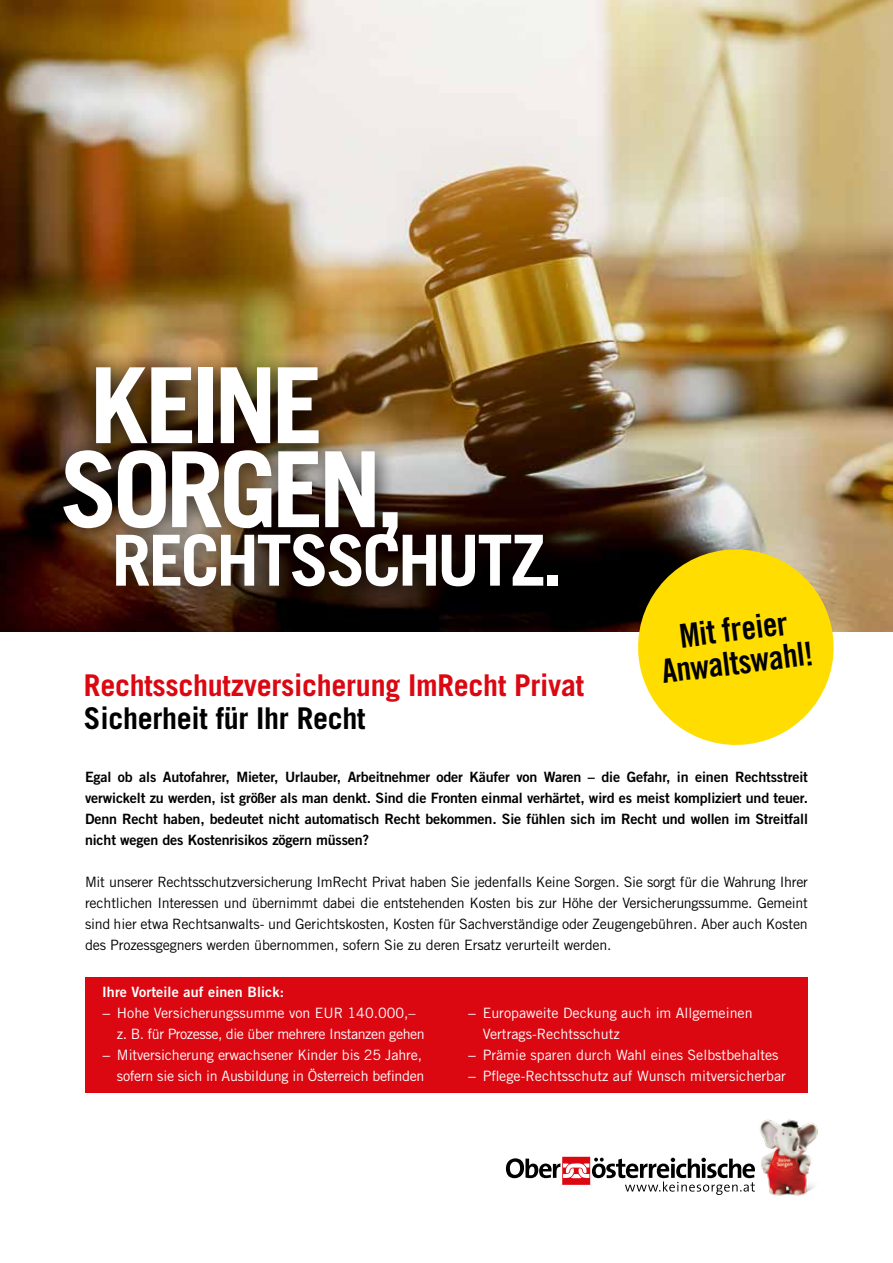
<style>
.page{position:relative;width:893px;height:1263px;background:#fff}
.page>*{position:absolute;margin:0;border:0;box-sizing:border-box;transform-origin:0 0}
.t1{font:700 105px/84px "Trade Gothic LT Pro";letter-spacing:-.055em;color:#fff}
.t2{font:700 70.5px "Trade Gothic LT Pro";letter-spacing:-.035em;color:#fff}
.t3{font:33px/33px "Trade Gothic Bold Cond Twenty";color:#000;text-align:center}
.t4{font:700 30px "Trade Gothic LT Pro";letter-spacing:-.01em;color:#db0812}
.t5{font:700 30px "Trade Gothic LT Pro";letter-spacing:-.01em;color:#000}
.t6{font:14.25px/21px "Trade Gothic LT Pro";letter-spacing:-.01em;color:#000;text-align:justify}
.t7{font:14.25px/21px "Trade Gothic LT Pro Bd 2";letter-spacing:-.01em;color:#000;text-align:justify}
.t8{font:14.25px "Trade Gothic LT Pro";color:#fff}
.t9{font:14.25px "Trade Gothic LT Pro";letter-spacing:-.02em;color:#fff}
.t10{font:14.25px "Trade Gothic LT Pro";letter-spacing:-.03em;color:#fff}
.t11{font:14.25px "Trade Gothic LT Pro Bd 2";letter-spacing:.01em;color:#fff}
</style>
<div class="page">
<img style="left:0;top:0;width:893px;height:631px">
<img style="left:760px;top:1119px;width:58px;height:77px">
<div style="left:562px;top:1157px;width:28px;height:28px;background:#db0812"></div>
<svg style="left:506px;top:1158px;width:249px;height:37px"></svg>
<div style="left:85px;top:977px;width:723px;height:116px;background:#db0812"></div>
<svg style="left:632px;top:543px;width:207px;height:202px;background:#e8cd2c"></svg>
<div style="left:49px;top:352px;width:530px;height:256px;background:#000;opacity:.75"></div>
<h1 class="t1" style="left:60px;top:362px;width:346px">KEINE<br>SORGEN,</h1>
<h2 class="t2" style="left:112px;top:517px;width:452px">RECHTSSCHUTZ.</h2>
<h3 class="t4" style="left:84px;top:667px;width:502px">Rechtsschutzversicherung ImRecht Privat</h3>
<h3 class="t5" style="left:84px;top:700px;width:283px">Sicherheit für Ihr Recht</h3>
<h3 class="t3" style="left:656px;top:622px;width:154px;rotate:-7deg">Mit freier<br>Anwaltswahl!</h3>
<p class="t7" style="left:85px;top:766px;width:724px">Egal ob als Autofahrer, Mieter, Urlauber, Arbeitnehmer oder Käufer von Waren – die Gefahr, in einen Rechtsstreit verwickelt zu werden, ist größer als man denkt. Sind die Fronten einmal verhärtet, wird es meist kompliziert und teuer.<br>Denn Recht haben, bedeutet nicht automatisch Recht bekommen. Sie fühlen sich im Recht und wollen im Streitfall nicht wegen des Kostenrisikos zögern müssen?</p>
<p class="t6" style="left:85px;top:871px;width:724px">Mit unserer Rechtsschutzversicherung ImRecht Privat haben Sie jedenfalls Keine Sorgen. Sie sorgt für die Wahrung Ihrer rechtlichen Interessen und übernimmt dabei die entstehenden Kosten bis zur Höhe der Versicherungssumme. Gemeint sind hier etwa Rechtsanwalts- und Gerichtskosten, Kosten für Sachverständige oder Zeugengebühren. Aber auch Kosten des Prozessgegners werden übernommen, sofern Sie zu deren Ersatz verurteilt werden.</p>
<p class="t11" style="left:102px;top:983px;width:184px">Ihre Vorteile auf einen Blick:</p>
<p class="t8" style="left:102px;top:1004px;width:315px">− Hohe Versicherungssumme von EUR 140.000,–</p>
<p class="t10" style="left:117px;top:1025px;width:309px">z. B. für Prozesse, die über mehrere Instanzen gehen</p>
<p class="t8" style="left:102px;top:1046px;width:322px">− Mitversicherung erwachsener Kinder bis 25 Jahre,</p>
<p class="t9" style="left:117px;top:1067px;width:309px">sofern sie sich in Ausbildung in Österreich befinden</p>
<p class="t8" style="left:468px;top:1004px;width:286px">− Europaweite Deckung auch im Allgemeinen</p>
<p class="t8" style="left:483px;top:1025px;width:139px">Vertrags-Rechtsschutz</p>
<p class="t8" style="left:468px;top:1046px;width:312px">− Prämie sparen durch Wahl eines Selbstbehaltes</p>
<p class="t8" style="left:468px;top:1067px;width:320px">− Pflege-Rechtsschutz auf Wunsch mitversicherbar</p>
</div>
